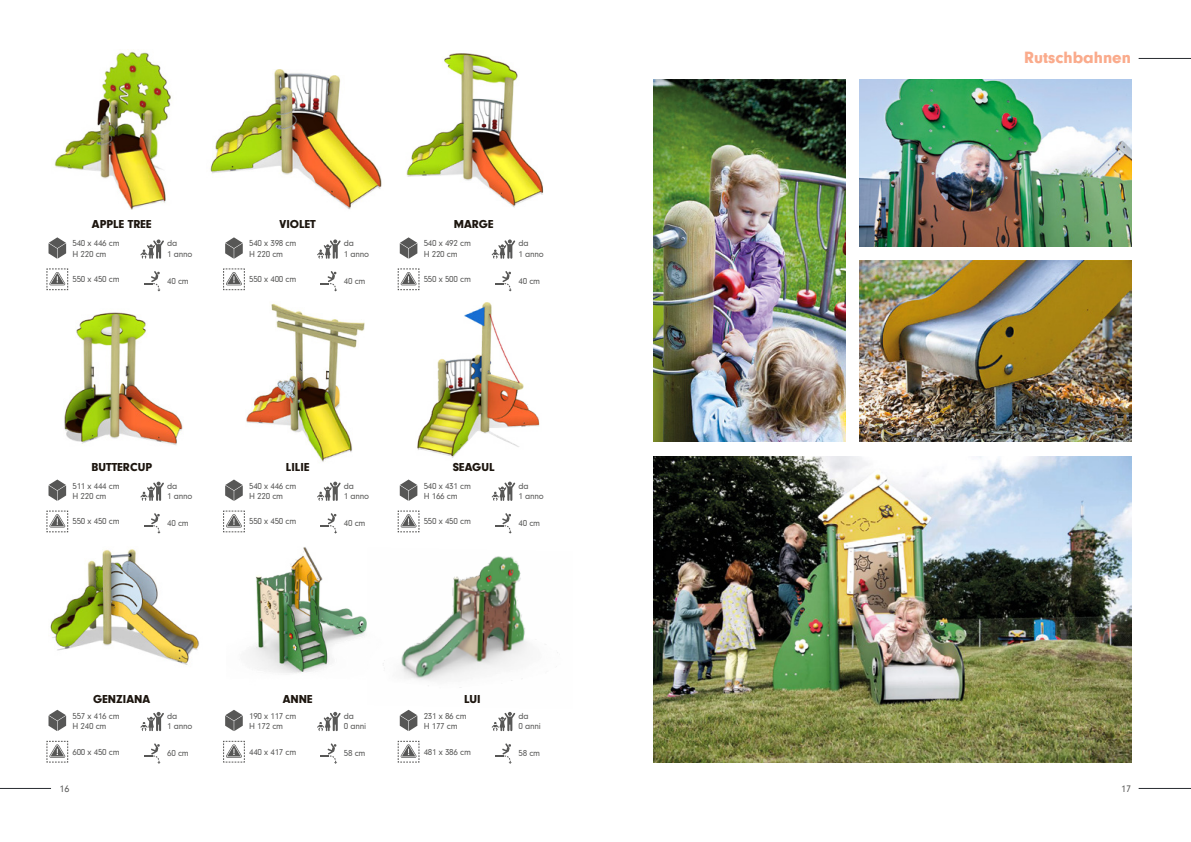
<style>
.page{position:relative;width:1191px;height:842px;background:#fff}
.page>*{position:absolute;margin:0;border:0;box-sizing:border-box;transform-origin:0 0}
.t1{font:900 17px "Neuzeit Grotesk TOT";color:#faab8c}
.t2{font:900 12px "Neuzeit Grotesk TOT";color:#1d160f}
.t3{font:10px "Neuzeit Gro";color:#575756}
.t4{font:9px/10.1px "Neuzeit Gro";letter-spacing:-.03em;color:#575756}
</style>
<div class="page">
<hr style="left:1138px;top:788px;width:53px;height:1px;background:#282c30">
<hr style="left:0;top:788px;width:51px;height:1px;background:#282c30">
<hr style="left:1138px;top:58px;width:53px;height:1px;background:#282c30">
<img style="left:403px;top:556px;width:155px;height:132px">
<img style="left:250px;top:547px;width:153px;height:126px">
<img style="left:50px;top:549px;width:149px;height:116px">
<img style="left:417px;top:302px;width:123px;height:156px">
<img style="left:246px;top:303px;width:119px;height:159px">
<img style="left:54px;top:49px;width:118px;height:160px">
<img style="left:210px;top:69px;width:172px;height:140px">
<img style="left:406px;top:53px;width:138px;height:155px">
<img style="left:64px;top:312px;width:119px;height:133px">
<svg style="left:140px;top:239px;width:24px;height:20px"></svg>
<svg style="left:49px;top:237px;width:17px;height:22px"></svg>
<svg style="left:46px;top:268px;width:22px;height:22px"></svg>
<svg style="left:144px;top:271px;width:17px;height:20px"></svg>
<svg style="left:140px;top:482px;width:24px;height:19px"></svg>
<svg style="left:49px;top:479px;width:17px;height:22px"></svg>
<svg style="left:46px;top:510px;width:22px;height:22px"></svg>
<svg style="left:144px;top:513px;width:17px;height:21px"></svg>
<svg style="left:140px;top:712px;width:24px;height:19px"></svg>
<svg style="left:49px;top:710px;width:17px;height:21px"></svg>
<svg style="left:46px;top:741px;width:22px;height:22px"></svg>
<svg style="left:144px;top:743px;width:17px;height:21px"></svg>
<svg style="left:317px;top:239px;width:24px;height:20px"></svg>
<svg style="left:225px;top:237px;width:18px;height:22px"></svg>
<svg style="left:223px;top:268px;width:22px;height:22px"></svg>
<svg style="left:320px;top:271px;width:17px;height:20px"></svg>
<svg style="left:317px;top:482px;width:24px;height:19px"></svg>
<svg style="left:225px;top:479px;width:18px;height:22px"></svg>
<svg style="left:223px;top:510px;width:22px;height:22px"></svg>
<svg style="left:320px;top:513px;width:17px;height:21px"></svg>
<svg style="left:317px;top:712px;width:24px;height:19px"></svg>
<svg style="left:225px;top:710px;width:18px;height:21px"></svg>
<svg style="left:223px;top:741px;width:22px;height:22px"></svg>
<svg style="left:320px;top:743px;width:17px;height:21px"></svg>
<svg style="left:491px;top:239px;width:24px;height:20px"></svg>
<svg style="left:400px;top:237px;width:17px;height:22px"></svg>
<svg style="left:397px;top:268px;width:23px;height:22px"></svg>
<svg style="left:495px;top:271px;width:17px;height:20px"></svg>
<svg style="left:491px;top:482px;width:24px;height:19px"></svg>
<svg style="left:400px;top:479px;width:17px;height:22px"></svg>
<svg style="left:397px;top:510px;width:23px;height:22px"></svg>
<svg style="left:495px;top:513px;width:17px;height:21px"></svg>
<svg style="left:491px;top:712px;width:24px;height:19px"></svg>
<svg style="left:400px;top:710px;width:17px;height:21px"></svg>
<svg style="left:397px;top:741px;width:23px;height:22px"></svg>
<svg style="left:495px;top:743px;width:17px;height:21px"></svg>
<img style="left:653px;top:80px;width:192px;height:362px">
<img style="left:859px;top:261px;width:272px;height:181px">
<img style="left:859px;top:80px;width:272px;height:167px">
<img style="left:653px;top:456px;width:478px;height:307px">
<h2 class="t2" style="left:92px;top:217px;width:61px">APPLE TREE</h2>
<h2 class="t2" style="left:280px;top:217px;width:38px">VIOLET</h2>
<h2 class="t2" style="left:454px;top:217px;width:41px">MARGE</h2>
<p class="t4" style="left:72px;top:239px;width:49px">540 x 446 cm<br>H 220 cm</p>
<p class="t4" style="left:167px;top:239px;width:12px">da</p>
<p class="t4" style="left:72px;top:274px;width:49px">550 x 450 cm</p>
<p class="t4" style="left:167px;top:276px;width:23px">40 cm</p>
<p class="t4" style="left:167px;top:249px;width:27px">1 anno</p>
<p class="t4" style="left:249px;top:239px;width:49px">540 x 398 cm<br>H 220 cm</p>
<p class="t4" style="left:344px;top:239px;width:12px">da</p>
<p class="t4" style="left:249px;top:274px;width:49px">550 x 400 cm</p>
<p class="t4" style="left:344px;top:276px;width:23px">40 cm</p>
<p class="t4" style="left:344px;top:249px;width:27px">1 anno</p>
<p class="t4" style="left:424px;top:239px;width:49px">540 x 492 cm<br>H 220 cm</p>
<p class="t4" style="left:518px;top:239px;width:12px">da</p>
<p class="t4" style="left:424px;top:274px;width:49px">550 x 500 cm</p>
<p class="t4" style="left:518px;top:276px;width:23px">40 cm</p>
<p class="t4" style="left:518px;top:249px;width:27px">1 anno</p>
<h2 class="t2" style="left:91px;top:460px;width:62px">BUTTERCUP</h2>
<h2 class="t2" style="left:286px;top:460px;width:25px">LILIE</h2>
<h2 class="t2" style="left:453px;top:460px;width:43px">SEAGUL</h2>
<p class="t4" style="left:72px;top:481px;width:49px">511 x 444 cm<br>H 220 cm</p>
<p class="t4" style="left:167px;top:481px;width:12px">da</p>
<p class="t4" style="left:72px;top:517px;width:49px">550 x 450 cm</p>
<p class="t4" style="left:167px;top:518px;width:23px">40 cm</p>
<p class="t4" style="left:167px;top:491px;width:27px">1 anno</p>
<p class="t4" style="left:249px;top:481px;width:49px">540 x 446 cm<br>H 220 cm</p>
<p class="t4" style="left:344px;top:481px;width:12px">da</p>
<p class="t4" style="left:249px;top:517px;width:49px">550 x 450 cm</p>
<p class="t4" style="left:344px;top:518px;width:23px">40 cm</p>
<p class="t4" style="left:344px;top:491px;width:27px">1 anno</p>
<p class="t4" style="left:424px;top:481px;width:49px">540 x 431 cm<br>H 166 cm</p>
<p class="t4" style="left:518px;top:481px;width:12px">da</p>
<p class="t4" style="left:424px;top:517px;width:49px">550 x 450 cm</p>
<p class="t4" style="left:518px;top:518px;width:23px">40 cm</p>
<p class="t4" style="left:518px;top:491px;width:27px">1 anno</p>
<h2 class="t2" style="left:93px;top:693px;width:58px">GENZIANA</h2>
<h2 class="t2" style="left:464px;top:693px;width:18px">LUI</h2>
<h2 class="t2" style="left:283px;top:693px;width:31px">ANNE</h2>
<p class="t4" style="left:72px;top:711px;width:49px">557 x 416 cm<br>H 240 cm</p>
<p class="t4" style="left:167px;top:711px;width:12px">da</p>
<p class="t4" style="left:72px;top:747px;width:49px">600 x 450 cm</p>
<p class="t4" style="left:167px;top:749px;width:23px">60 cm</p>
<p class="t4" style="left:167px;top:721px;width:27px">1 anno</p>
<p class="t4" style="left:249px;top:711px;width:49px">190 x 117 cm<br>H 172 cm</p>
<p class="t4" style="left:344px;top:711px;width:12px">da</p>
<p class="t4" style="left:249px;top:747px;width:49px">440 x 417 cm</p>
<p class="t4" style="left:344px;top:749px;width:23px">58 cm</p>
<p class="t4" style="left:344px;top:721px;width:24px">0 anni</p>
<p class="t4" style="left:424px;top:711px;width:44px">231 x 86 cm<br>H 177 cm</p>
<p class="t4" style="left:518px;top:711px;width:12px">da</p>
<p class="t4" style="left:424px;top:747px;width:49px">481 x 386 cm</p>
<p class="t4" style="left:518px;top:749px;width:23px">58 cm</p>
<p class="t4" style="left:518px;top:721px;width:24px">0 anni</p>
<h1 class="t1" style="left:1024px;top:48px;width:108px">Rutschbahnen</h1>
<p class="t3" style="left:59px;top:783px;width:11px">16</p>
<p class="t3" style="left:1121px;top:783px;width:11px">17</p>
</div>
